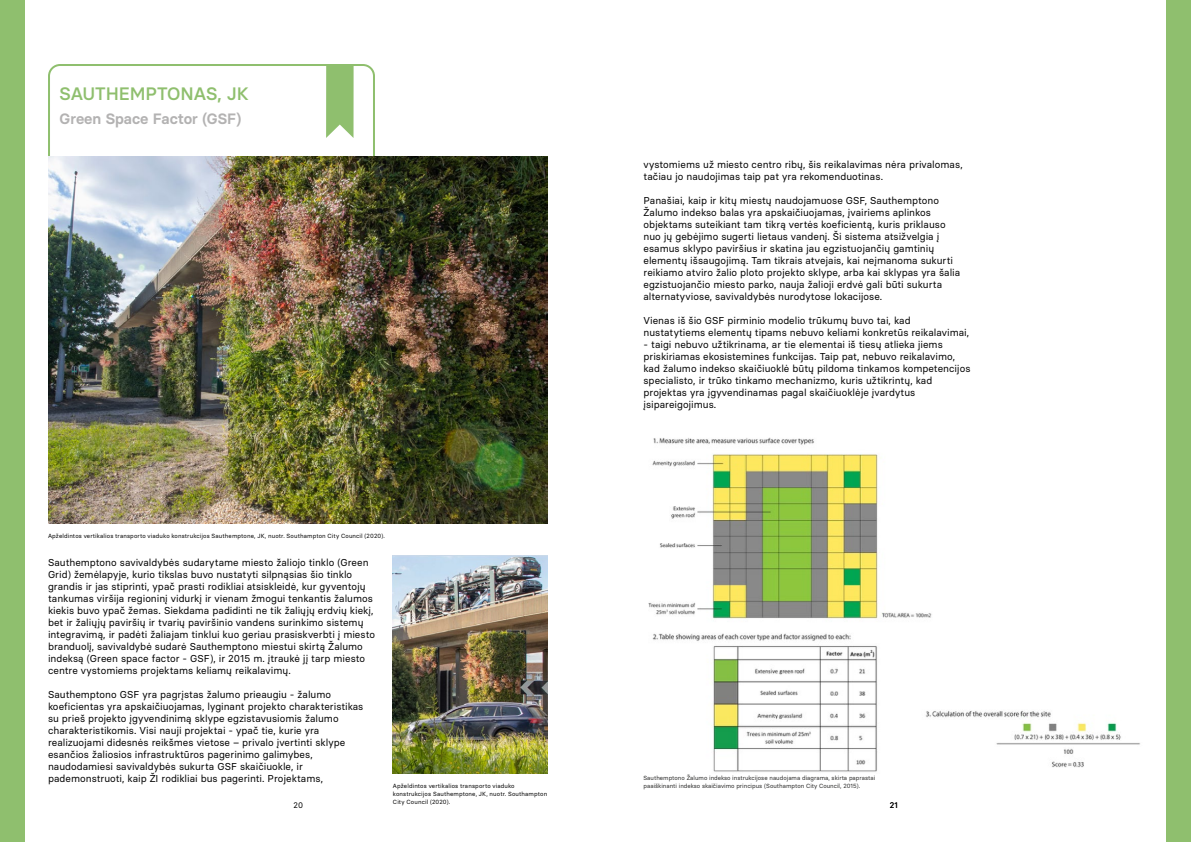
<style>
.page{position:relative;width:1191px;height:842px;background:#fff}
.page>*{position:absolute;margin:0;border:0;box-sizing:border-box;transform-origin:0 0}
.t1{font:500 18px "Basier Square";letter-spacing:-.01em;color:#8fbf6e}
.t2{font:600 15px "Basier Square";letter-spacing:-.005em;color:#b3b2b2}
.t3{font:10px/12px "Basier Square";color:#000}
.t4{font:8px "Basier Square";color:#000}
.t5{font:6px/8px "Basier Square";letter-spacing:.02em;color:#000}
.t6{font:6px/8px "Basier Square";color:#282827}
</style>
<div class="page">
<div style="left:48px;top:64px;width:327px;height:114px;border:2px solid #8fbf6e;border-radius:11px"></div>
<img style="left:393px;top:555px;width:154px;height:219px">
<img style="left:48px;top:157px;width:499px;height:366px">
<div style="left:0;top:0;width:24px;height:842px;background:#8fbf6e"></div>
<svg style="left:326px;top:64px;width:27px;height:74px;background:#99c57c"></svg>
<img style="left:648px;top:437px;width:284px;height:335px">
<img style="left:916px;top:706px;width:224px;height:66px">
<div style="left:1167px;top:0;width:24px;height:842px;background:#8fbf6e"></div>
<h1 class="t1" style="left:60px;top:82px;width:190px">SAUTHEMPTONAS, JK</h1>
<h2 class="t2" style="left:60px;top:109px;width:183px">Green Space Factor (GSF)</h2>
<p class="t5" style="left:48px;top:532px;width:338px">Apželdintos vertikalios transporto viaduko konstrukcijos Sauthemptone, JK, nuotr. Southampton City Council (2020).</p>
<p class="t3" style="left:643px;top:158px;width:321px">vystomiems už miesto centro ribų, šis reikalavimas nėra privalomas, tačiau jo naudojimas taip pat yra rekomenduotinas.</p>
<p class="t3" style="left:643px;top:194px;width:318px">Panašiai, kaip ir kitų miestų naudojamuose GSF, Sauthemptono Žalumo indekso balas yra apskaičiuojamas, įvairiems aplinkos objektams suteikiant tam tikrą vertės koeficientą, kuris priklauso nuo jų gebėjimo sugerti lietaus vandenį. Ši sistema atsižvelgia į esamus sklypo paviršius ir skatina jau egzistuojančių gamtinių elementų išsaugojimą. Tam tikrais atvejais, kai neįmanoma sukurti reikiamo atviro žalio ploto projekto sklype, arba kai sklypas yra šalia egzistuojančio miesto parko, nauja žalioji erdvė gali būti sukurta alternatyviose, savivaldybės nurodytose lokacijose.</p>
<p class="t3" style="left:643px;top:314px;width:327px">Vienas iš šio GSF pirminio modelio trūkumų buvo tai, kad nustatytiems elementų tipams nebuvo keliami konkretūs reikalavimai,</p>
<p class="t3" style="left:643px;top:338px;width:328px">- taigi nebuvo užtikrinama, ar tie elementai iš tiesų atlieka jiems priskiriamas ekosistemines funkcijas. Taip pat, nebuvo reikalavimo, kad žalumo indekso skaičiuoklė būtų pildoma tinkamos kompetencijos specialisto, ir trūko tinkamo mechanizmo, kuris užtikrintų, kad projektas yra įgyvendinamas pagal skaičiuoklėje įvardytus įsipareigojimus.</p>
<p class="t3" style="left:48px;top:556px;width:328px">Sauthemptono savivaldybės sudarytame miesto žaliojo tinklo (Green Grid) žemėlapyje, kurio tikslas buvo nustatyti silpnąsias šio tinklo grandis ir jas stiprinti, ypač prasti rodikliai atsiskleidė, kur gyventojų tankumas viršija regioninį vidurkį ir vienam žmogui tenkantis žalumos kiekis buvo ypač žemas. Siekdama padidinti ne tik žaliųjų erdvių kiekį, bet ir žaliųjų paviršių ir tvarių paviršinio vandens surinkimo sistemų integravimą, ir padėti žaliajam tinklui kuo geriau prasiskverbti į miesto branduolį, savivaldybė sudarė Sauthemptono miestui skirtą Žalumo indeksą (Green space factor - GSF), ir 2015 m. įtraukė jį tarp miesto centre vystomiems projektams keliamų reikalavimų.</p>
<p class="t3" style="left:48px;top:688px;width:317px">Sauthemptono GSF yra pagrįstas žalumo prieaugiu - žalumo koeficientas yra apskaičiuojamas, lyginant projekto charakteristikas su prieš projekto įgyvendinimą sklype egzistavusiomis žalumo charakteristikomis. Visi nauji projektai - ypač tie, kurie yra realizuojami didesnės reikšmes vietose – privalo įvertinti sklype esančios žaliosios infrastruktūros pagerinimo galimybes, naudodamiesi savivaldybės sukurta GSF skaičiuokle, ir pademonstruoti, kaip ŽI rodikliai bus pagerinti. Projektams,</p>
<p class="t6" style="left:643px;top:774px;width:233px">Sauthemptono Žalumo indekso instrukcijose naudojama diagrama, skirta paprastai paaiškinanti indekso skaičiavimo principus (Southampton City Council, 2015).</p>
<p class="t5" style="left:393px;top:782px;width:156px">Apželdintos vertikalios transporto viaduko konstrukcijos Sauthemptone, JK, nuotr. Southampton<br>City Council (2020).</p>
<p class="t4" style="left:294px;top:800px;width:11px">20</p>
<p class="t4" style="left:890px;top:800px;width:10px">21</p>
</div>
